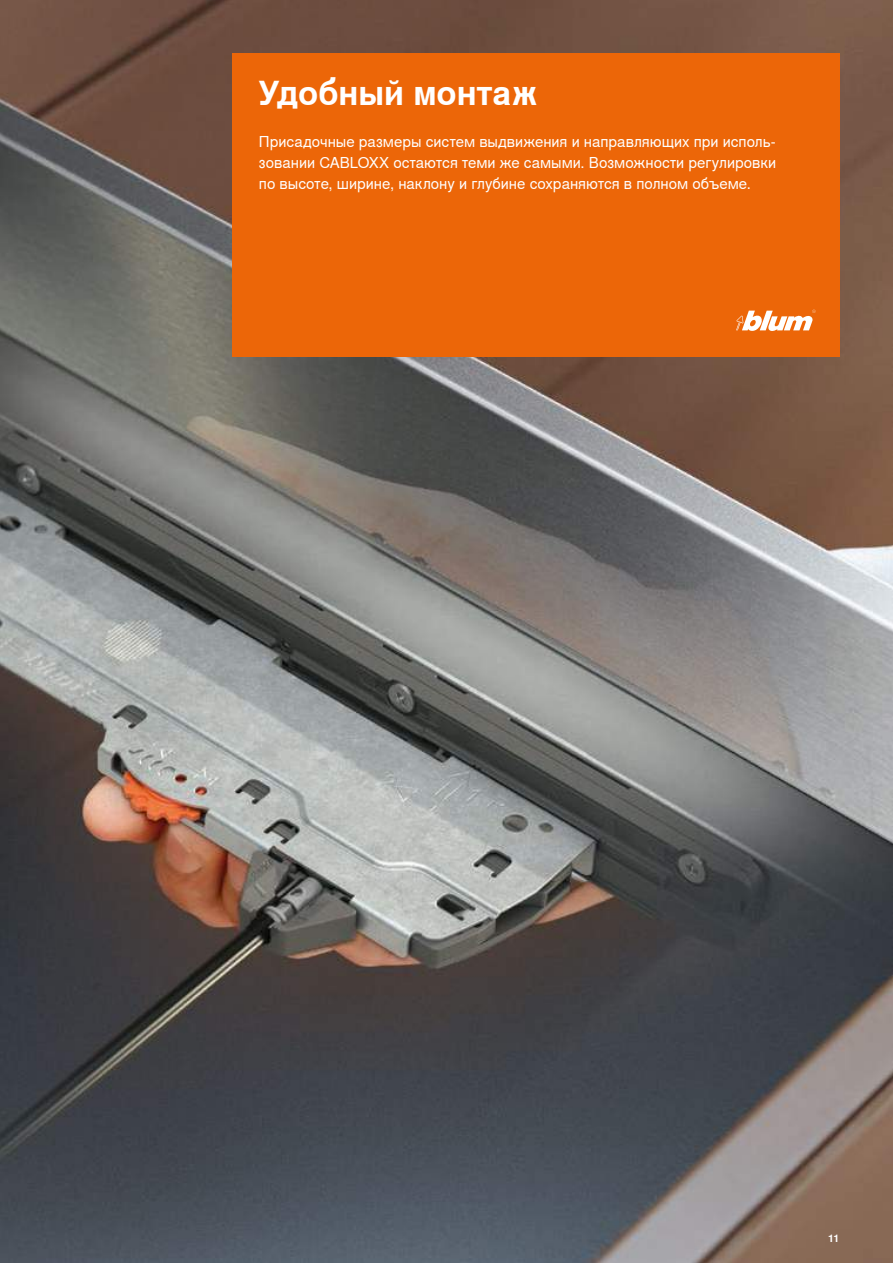
<style>
.page{position:relative;width:893px;height:1263px;background:#fff}
.page>*{position:absolute;margin:0;border:0;box-sizing:border-box;transform-origin:0 0}
.t1{font:700 33px "Nimbus Sans Global";color:#fff}
.t2{font:15px/21px "Nimbus Sans Global";color:#fff;text-align:justify}
.t3{font:700 10.5px "Nimbus Sans Global";color:#fff}
</style>
<div class="page">
<img style="left:0;top:0;width:893px;height:1263px">
<div style="left:232px;top:54px;width:607px;height:303px;background:#ec6608"></div>
<svg style="left:736px;top:310px;width:80px;height:21px"></svg>
<h1 class="t1" style="left:259px;top:75px;width:282px">Удобный монтаж</h1>
<p class="t2" style="left:259px;top:132px;width:519px">Присадочные размеры систем выдвижения и направляющих при исполь&shy;зовании CABLOXX остаются теми же самыми. Возможности регулировки по высоте, ширине, наклону и глубине сохраняются в полном объеме.</p>
<p class="t3" style="left:828px;top:1232px;width:13px">11</p>
</div>
